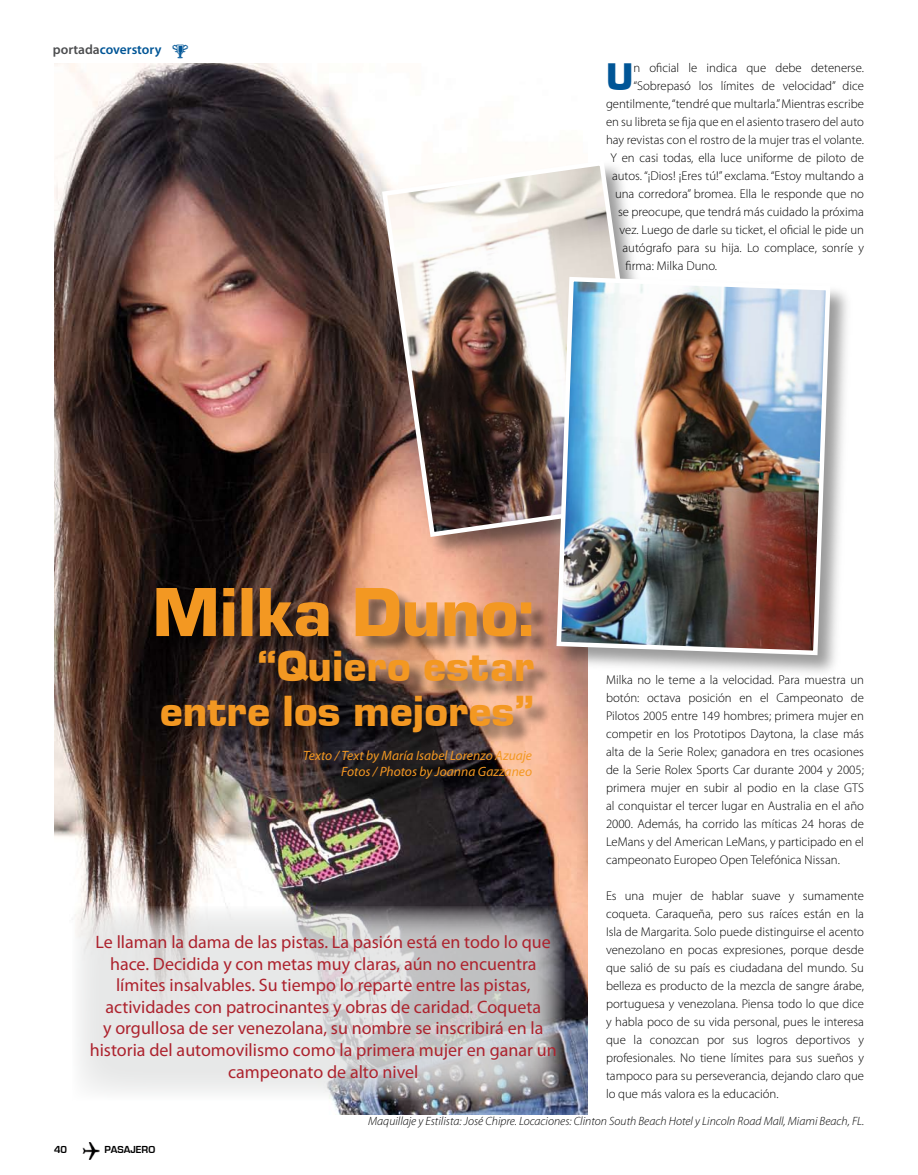
<style>
.page{position:relative;width:918px;height:1175px;background:#fff}
.page>*{position:absolute;margin:0;border:0;box-sizing:border-box;transform-origin:0 0}
.t1{font:72px "Eurostile Black DTC";color:#f39822}
.t2{font:45px/45px "Eurostile Black DTC";color:#f39822;text-align:right}
.t3{font:39.75px "Eurostile Black DTC";color:#005596}
.t4{font:18px/21.6px "Myriad Pro";color:#ad232e;text-align:center}
.t5{font:italic 13.5px/16.2px "Myriad Pro";color:#f39822;text-align:right}
.t6{font:600 13.5px "Myriad Pro";color:#005596}
.t7{font:300 12.75px/18px "Myriad Pro";color:#000;text-align:justify}
.t8{font:italic 300 12px "Myriad Pro";color:#000}
.t9{font:700 10.5px "Eurostile";color:#000}
.s1{color:#4c4d4f}
</style>
<div class="page">
<img style="left:83px;top:1142px;width:17px;height:17px">
<img style="left:54px;top:63px;width:534px;height:1051px">
<div style="left:157px;top:589px;width:396px;height:163px;background:#000;opacity:.5"></div>
<svg style="left:72px;top:906px;width:493px;height:194px;background:#cfcfd0"></svg>
<div style="left:380px;top:158px;width:296px;height:402px;background:#000;opacity:.4"></div>
<img style="left:380px;top:158px;width:275px;height:381px">
<div style="left:555px;top:275px;width:298px;height:404px;background:#000;opacity:.4"></div>
<img style="left:554px;top:274px;width:279px;height:383px">
<p class="t6" style="left:53px;top:41px;width:110px"><span class="s1">portada</span>coverstory</p>
<h3 class="t3" style="left:606px;top:55px;width:29px">U</h3>
<p class="t7" style="left:633px;top:59px;width:232px">n oficial le indica que debe detenerse.</p>
<p class="t7" style="left:633px;top:77px;width:232px">“Sobrepasó los límites de velocidad” dice</p>
<p class="t7" style="left:606px;top:95px;width:259px">gentilmente, “tendré que multarla.” Mientras escribe</p>
<p class="t7" style="left:606px;top:113px;width:260px">en su libreta se fija que en el asiento trasero del auto</p>
<p class="t7" style="left:606px;top:131px;width:259px">hay revistas con el rostro de la mujer tras el volante.</p>
<p class="t7" style="left:610px;top:149px;width:255px">Y en casi todas, ella luce uniforme de piloto de</p>
<p class="t7" style="left:612px;top:167px;width:254px">autos. “¡Dios! ¡Eres tú!” exclama. “Estoy multando a</p>
<p class="t7" style="left:615px;top:185px;width:250px">una corredora” bromea. Ella le responde que no</p>
<p class="t7" style="left:618px;top:203px;width:247px">se preocupe, que tendrá más cuidado la próxima</p>
<p class="t7" style="left:620px;top:221px;width:246px">vez. Luego de darle su ticket, el oficial le pide un</p>
<p class="t7" style="left:622px;top:239px;width:243px">autógrafo para su hija. Lo complace, sonríe y</p>
<p class="t7" style="left:626px;top:257px;width:93px">firma: Milka Duno.</p>
<h1 class="t1" style="left:153px;top:572px;width:383px">Milka Duno:</h1>
<h2 class="t2" style="left:160px;top:643px;width:376px">“Quiero estar entre los mejores”</h2>
<p class="t5" style="left:303px;top:747px;width:230px">Texto / Text by María Isabel Lorenzo Azuaje<br>Fotos / Photos by Joanna Gazzaneo</p>
<p class="t4" style="left:90px;top:930px;width:469px">Le llaman la dama de las pistas. La pasión está en todo lo que hace. Decidida y con metas muy claras, aún no encuentra límites insalvables. Su tiempo lo reparte entre las pistas, actividades con patrocinantes y obras de caridad. Coqueta<br>y orgullosa de ser venezolana, su nombre se inscribirá en la historia del automovilismo como la primera mujer en ganar un campeonato de alto nivel</p>
<p class="t7" style="left:606px;top:671px;width:260px">Milka no le teme a la velocidad. Para muestra un botón: octava posición en el Campeonato de Pilotos 2005 entre 149 hombres; primera mujer en competir en los Prototipos Daytona, la clase más alta de la Serie Rolex; ganadora en tres ocasiones de la Serie Rolex Sports Car durante 2004 y 2005; primera mujer en subir al podio en la clase GTS al conquistar el tercer lugar en Australia en el año 2000. Además, ha corrido las míticas 24 horas de LeMans y del American LeMans, y participado en el campeonato Europeo Open Telefónica Nissan.</p>
<p class="t7" style="left:606px;top:887px;width:260px">Es una mujer de hablar suave y sumamente coqueta. Caraqueña, pero sus raíces están en la Isla de Margarita. Solo puede distinguirse el acento venezolano en pocas expresiones, porque desde que salió de su país es ciudadana del mundo. Su belleza es producto de la mezcla de sangre árabe, portuguesa y venezolana. Piensa todo lo que dice y habla poco de su vida personal, pues le interesa que la conozcan por sus logros deportivos y profesionales. No tiene límites para sus sueños y tampoco para su perseverancia, dejando claro que lo que más valora es la educación.</p>
<p class="t9" style="left:54px;top:1144px;width:15px">40</p>
<p class="t9" style="left:105px;top:1144px;width:52px">PASAJERO</p>
<p class="t8" style="left:368px;top:1114px;width:498px">Maquillaje y Estilista: José Chipre. Locaciones: Clinton South Beach Hotel y Lincoln Road Mall, Miami Beach, FL.</p>
</div>
